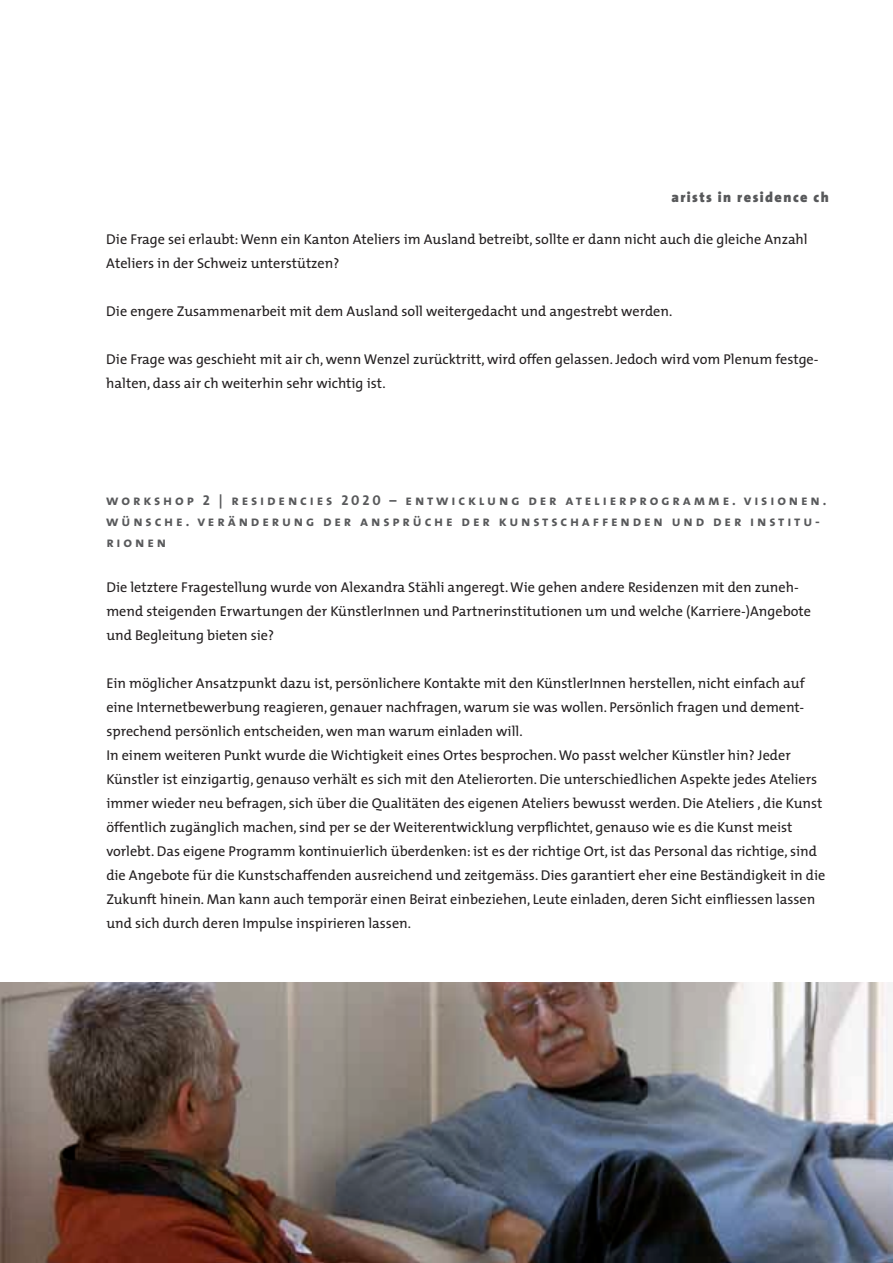
<style>
.page{position:relative;width:893px;height:1263px;background:#fff}
.page>*{position:absolute;margin:0;border:0;box-sizing:border-box;transform-origin:0 0}
.t1{font:14.25px/24px "The Mix";color:#231f20}
.t2{font:14.25px/21px "The Mix Bold Caps";letter-spacing:.2em;color:#58595b}
.t3{font:900 14.25px "The Sans";letter-spacing:.1em;color:#58595b}
</style>
<div class="page">
<img style="left:0;top:982px;width:893px;height:281px">
<p class="t3" style="left:671px;top:185px;width:159px">arists in residence ch</p>
<p class="t1" style="left:106px;top:227px;width:703px">Die Frage sei erlaubt: Wenn ein Kanton Ateliers im Ausland betreibt, sollte er dann nicht auch die gleiche Anzahl<br>Ateliers in der Schweiz unterstützen?</p>
<p class="t1" style="left:106px;top:299px;width:567px">Die engere Zusammenarbeit mit dem Ausland soll weitergedacht und angestrebt werden.</p>
<p class="t1" style="left:106px;top:347px;width:714px">Die Frage was geschieht mit air ch, wenn Wenzel zurücktritt, wird offen gelassen. Jedoch wird vom Plenum festge&shy;halten, dass air ch weiterhin sehr wichtig ist.</p>
<p class="t2" style="left:106px;top:490px;width:722px">workshop 2 | residencies 2020 – entwicklung der atelierprogramme. visionen. wünsche. veränderung der ansprüche der kunstschaffenden und der institu&shy;rionen</p>
<p class="t1" style="left:106px;top:575px;width:706px">Die letztere Fragestellung wurde von Alexandra Stähli angeregt. Wie gehen andere Residenzen mit den zuneh&shy;mend steigenden Erwartungen der KünstlerInnen und Partnerinstitutionen um und welche (Karriere-)Angebote und Begleitung bieten sie?</p>
<p class="t1" style="left:106px;top:671px;width:720px">Ein möglicher Ansatzpunkt dazu ist, persönlichere Kontakte mit den KünstlerInnen herstellen, nicht einfach auf eine Internetbewerbung reagieren, genauer nachfragen, warum sie was wollen. Persönlich fragen und dement&shy;sprechend persönlich entscheiden, wen man warum einladen will.<br>In einem weiteren Punkt wurde die Wichtigkeit eines Ortes besprochen. Wo passt welcher Künstler hin? Jeder Künstler ist einzigartig, genauso verhält es sich mit den Atelierorten. Die unterschiedlichen Aspekte jedes Ateliers immer wieder neu befragen, sich über die Qualitäten des eigenen Ateliers bewusst werden. Die Ateliers , die Kunst öffentlich zugänglich machen, sind per se der Weiterentwicklung verpflichtet, genauso wie es die Kunst meist vorlebt. Das eigene Programm kontinuierlich überdenken: ist es der richtige Ort, ist das Personal das richtige, sind die Angebote für die Kunstschaffenden ausreichend und zeitgemäss. Dies garantiert eher eine Beständigkeit in die Zukunft hinein. Man kann auch temporär einen Beirat einbeziehen, Leute einladen, deren Sicht einfliessen lassen und sich durch deren Impulse inspirieren lassen.</p>
</div>
